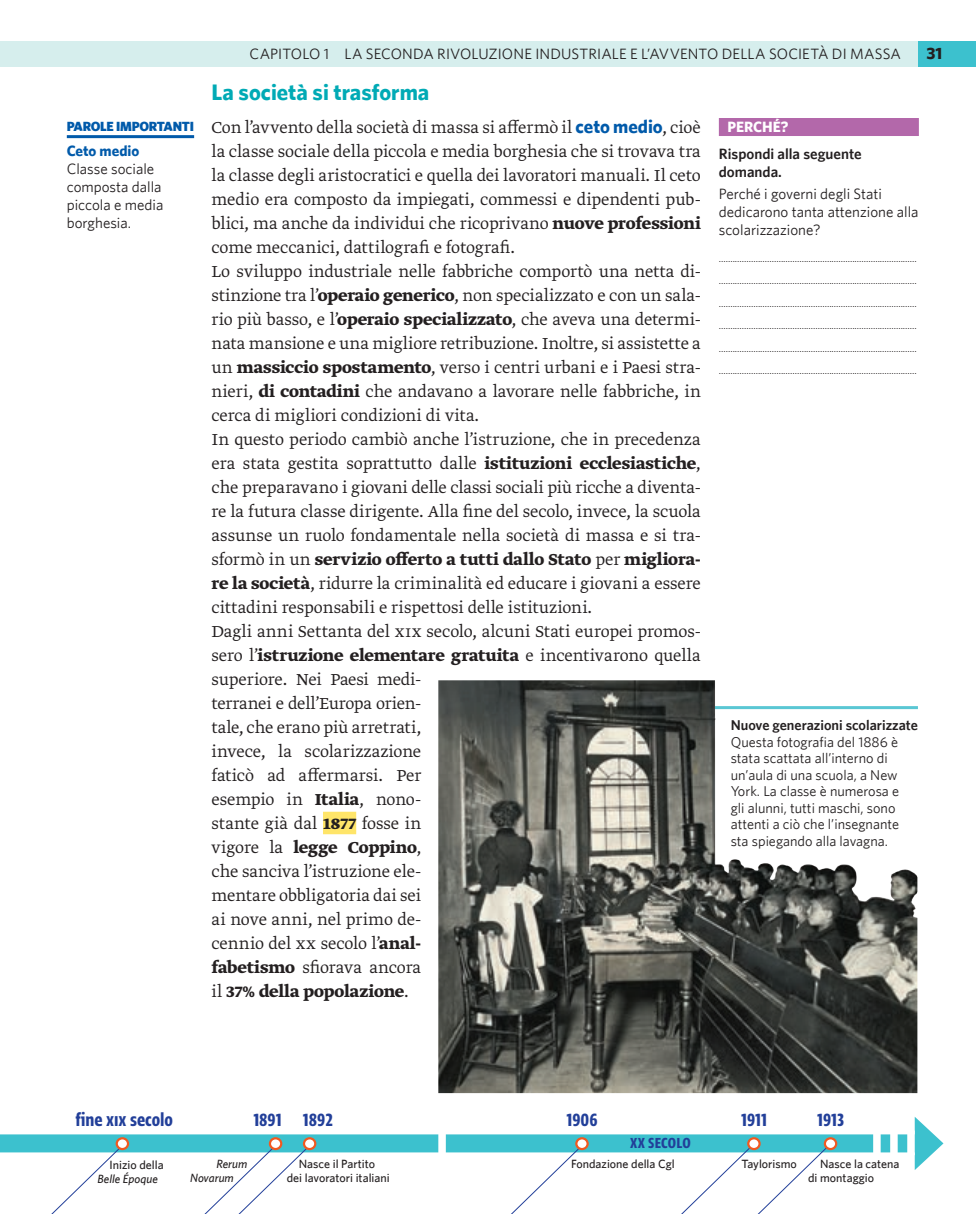
<style>
.page{position:relative;width:976px;height:1214px;background:#fff}
.page>*{position:absolute;margin:0;border:0;box-sizing:border-box;transform-origin:0 0}
.t1{font:700 22.5px "Whitney";color:#00aab5}
.t2{font:21px "Greta Sans Cnd Std Bld";color:#223f99}
.t3{font:18.75px/24px "Greta Text Pro Light Min";letter-spacing:-.005em;color:#231f20}
.t4{font:17.25px "Greta Sans Cnd Std Bld";letter-spacing:.01em;color:#223f99}
.t5{font:700 16.5px "Whitney";color:#231f20}
.t6{font:15px/18px "Whitney";color:#231f20}
.t7{font:600 15px/26.5px "Whitney";color:#231f20}
.t8{font:14.25px/16.5px "Whitney";color:#231f20}
.t9{font:900 13.35px "Whitney";color:#015aaa}
.t10{font:500 12px/13.5px "Whitney";color:#231f20}
.t11{font:italic 500 12px/13.5px "Whitney";color:#231f20}
.t12{font:10.5px/22.5px "Whitney";color:#231f20;text-align:justify}
.s1{font-weight:700;color:#015aaa}
.s2{font-family:"Whitney";font-weight:700;color:#015aaa}
.s3{font-family:"Greta Text Pro";font-weight:700}
.s4{font-weight:700;color:#fff}
.s5{font-weight:600}
</style>
<div class="page">
<div style="left:917px;top:41px;width:58px;height:26px;background:#3cc1ce"></div>
<div style="left:0;top:41px;width:917px;height:26px;background:#d6eeed"></div>
<img style="left:438px;top:680px;width:479px;height:412px">
<div style="left:0;top:1134px;width:925px;height:18px;background:#3cc1ce"></div>
<svg style="left:914px;top:1117px;width:29px;height:52px"></svg>
<svg style="left:36px;top:1142px;width:89px;height:71px"></svg>
<svg style="left:189px;top:1142px;width:123px;height:71px"></svg>
<svg style="left:495px;top:1145px;width:89px;height:68px"></svg>
<svg style="left:665px;top:1142px;width:166px;height:71px"></svg>
<svg style="left:117px;top:1138px;width:11px;height:10px"></svg>
<div style="left:116px;top:1136px;width:13px;height:13px;border:2px solid #f15921;border-radius:50%"></div>
<svg style="left:748px;top:1138px;width:11px;height:10px"></svg>
<div style="left:747px;top:1136px;width:13px;height:13px;border:2px solid #f15921;border-radius:50%"></div>
<svg style="left:824px;top:1138px;width:11px;height:10px"></svg>
<div style="left:823px;top:1136px;width:14px;height:13px;border:2px solid #f15921;border-radius:50%"></div>
<svg style="left:270px;top:1138px;width:11px;height:10px"></svg>
<div style="left:269px;top:1136px;width:13px;height:13px;border:2px solid #f15921;border-radius:50%"></div>
<svg style="left:304px;top:1138px;width:11px;height:10px"></svg>
<div style="left:303px;top:1136px;width:13px;height:13px;border:2px solid #f15921;border-radius:50%"></div>
<svg style="left:576px;top:1138px;width:11px;height:10px"></svg>
<div style="left:575px;top:1136px;width:13px;height:13px;border:2px solid #f15921;border-radius:50%"></div>
<div style="left:438px;top:1131px;width:7px;height:25px;background:#fff"></div>
<div style="left:872px;top:1130px;width:8px;height:24px;background:#fff"></div>
<div style="left:889px;top:1130px;width:8px;height:24px;background:#fff"></div>
<div style="left:906px;top:1130px;width:8px;height:24px;background:#fff"></div>
<hr style="left:67px;top:135px;width:127px;height:3px;background:#015aaa">
<div style="left:718px;top:118px;width:200px;height:18px;background:#b368aa"></div>
<div style="left:323px;top:811px;width:33px;height:23px;background:#ffe569"></div>
<p class="t9" style="left:67px;top:118px;width:12px">PAROLE</p>
<p class="t9" style="left:116px;top:118px;width:32px">IMPORTANTI</p>
<p class="t6" style="left:67px;top:141px;width:98px"><span class="s1">Ceto medio<br></span>Classe sociale composta dalla piccola e media borghesia.</p>
<p class="t6" style="left:249px;top:44px;width:92px">Capitolo 1 LA</p>
<p class="t6" style="left:366px;top:44px;width:233px">SECONDA RIVOL UZIO NE I NDUSTRIAL</p>
<p class="t6" style="left:619px;top:44px;width:44px">E e l’avven</p>
<p class="t6" style="left:698px;top:44px;width:204px">to della società di mass a</p>
<p class="t5" style="left:926px;top:44px;width:17px">31</p>
<p class="t1" style="left:211px;top:79px;width:219px">La società si trasforma</p>
<p class="t3" style="left:211px;top:116px;width:491px">Con l’avvento della società di massa si affermò il <span class="s2">ceto medio</span>, cioè la classe sociale della piccola e media borghesia che si trovava tra la classe degli aristocratici e quella dei lavoratori manuali. Il ceto medio era composto da impiegati, commessi e dipendenti pub&shy;blici, ma anche da individui che ricoprivano <span class="s3">nuove professioni </span>come meccanici, dattilografi e fotografi.<br>Lo sviluppo industriale nelle fabbriche comportò una netta di&shy;stinzione tra l’<span class="s3">operaio generico</span>, non specializzato e con un sala&shy;rio più basso, e l’<span class="s3">operaio specializzato</span>, che aveva una determi&shy;nata mansione e una migliore retribuzione. Inoltre, si assistette a un <span class="s3">massiccio spostamento</span>, verso i centri urbani e i Paesi stra&shy;nieri, <span class="s3">di contadini</span> che andavano a lavorare nelle fabbriche, in cerca di migliori condizioni di vita.<br>In questo periodo cambiò anche l’istruzione, che in precedenza era stata gestita soprattutto dalle <span class="s3">istituzioni ecclesiastiche</span>, che preparavano i giovani delle classi sociali più ricche a diventa&shy;re la futura classe dirigente. Alla fine del secolo, invece, la scuola assunse un ruolo fondamentale nella società di massa e si tra&shy;sformò in un <span class="s3">servizio offerto a tutti dallo Stato</span> per <span class="s3">migliora&shy;re la società</span>, ridurre la criminalità ed educare i giovani a essere cittadini responsabili e rispettosi delle istituzioni.<br>Dagli anni Settanta del xix secolo, alcuni Stati europei promos&shy;sero l’<span class="s3">istruzione elementare gratuita</span> e incentivarono quella superiore. Nei Paesi medi-<br>terranei e dell’Europa orien-<br>tale, che erano più arretrati,<br>invece, la scolarizzazione<br>faticò ad affermarsi. Per<br>esempio in <span class="s3">Italia</span>, nono-<br>stante già dal <span class="s3">1877</span> fosse in<br>vigore la <span class="s3">legge Coppino</span>,<br>che sanciva l’istruzione ele-<br>mentare obbligatoria dai sei<br>ai nove anni, nel primo de-<br>cennio del xx secolo l’<span class="s3">anal-<br>fabetismo</span> sfiorava ancora<br>il <span class="s3">37% della popolazione</span>.</p>
<p class="t7" style="left:718px;top:113px;width:144px;text-indent:9px"><span class="s4">perché?<br></span>Rispondi alla seguente</p>
<p class="t6" style="left:718px;top:160px;width:165px;line-height:22.2px"><span class="s5">domanda.<br></span>Perché i governi degli Stati</p>
<p class="t6" style="left:718px;top:202px;width:201px">dedicarono tanta attenzione alla scolarizzazione?</p>
<p class="t12" style="left:718px;top:246px;width:199px">...................................................................................... ...................................................................................... ...................................................................................... ...................................................................................... ...................................................................................... ......................................................................................</p>
<p class="t8" style="left:730px;top:716px;width:189px"><span class="s5">Nuove generazioni scolarizzate<br></span>Questa fotografia del 1886 è stata scattata all’interno di un’aula di una scuola, a New<br>York. La classe è numerosa e<br>gli alunni, tutti maschi, sono attenti a ciò che l’insegnante sta spiegando alla lavagna.</p>
<p class="t2" style="left:75px;top:1106px;width:99px">fine xix secolo</p>
<p class="t2" style="left:253px;top:1106px;width:81px">1891 1892</p>
<p class="t2" style="left:566px;top:1106px;width:33px">1906</p>
<p class="t2" style="left:816px;top:1106px;width:29px">1913</p>
<p class="t2" style="left:741px;top:1106px;width:27px">1911</p>
<p class="t4" style="left:630px;top:1132px;width:62px">xx secolo</p>
<p class="t10" style="left:110px;top:1157px;width:56px">Inizio della</p>
<p class="t10" style="left:571px;top:1156px;width:105px">Fondazione della Cgl</p>
<p class="t11" style="left:98px;top:1171px;width:62px">Belle Époque</p>
<p class="t11" style="left:190px;top:1156px;width:59px;text-indent:26px">Rerum<br>Novarum</p>
<p class="t10" style="left:741px;top:1156px;width:57px">Taylorismo</p>
<p class="t10" style="left:807px;top:1156px;width:93px;text-indent:12px">Nasce la catena di montaggio</p>
<p class="t10" style="left:287px;top:1156px;width:104px;text-align:center">Nasce il Partito<br>dei lavoratori italiani</p>
</div>
